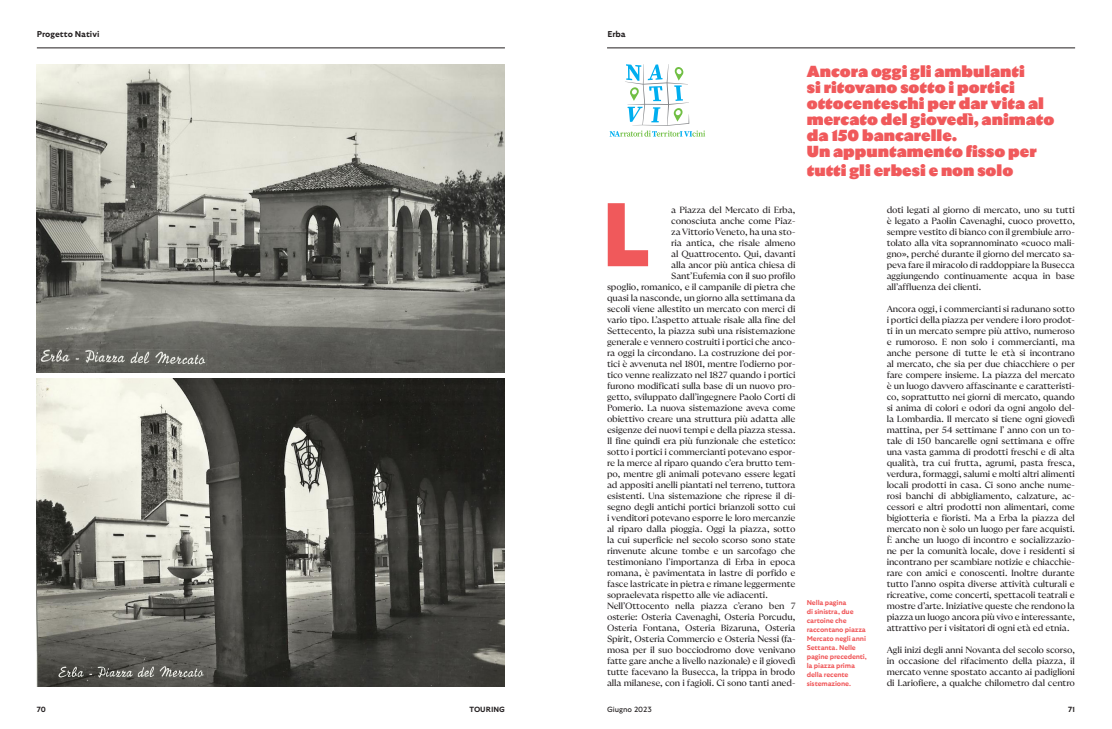
<style>
.page{position:relative;width:1112px;height:729px;background:#fff}
.page>*{position:absolute;margin:0;border:0;box-sizing:border-box;transform-origin:0 0}
.Testo_9_11_con_capol{font:900 90px "GT Ultra";color:#f0595b}
.Strillo{font:900 16px/16px "GT Ultra";color:#f0595b}
.Testo_9_11{font:9px/11px "GT Ultra Fine";letter-spacing:-.01em;color:#231f20;text-align:justify}
.Autore_luogo_in_nav{font:700 8.5px "GT Ultra";color:#231f20}
.t1{font:700 7.5px "GT Ultra";letter-spacing:-.005em;color:#231f20}
.t2{font:7.5px "GT Ultra";color:#231f20}
.Didascalia{font:700 7px/9px "GT Ultra";letter-spacing:-.02em;color:#f0595b}
</style>
<div class="page">
<hr style="left:37px;top:48px;width:468px;height:1px;background:#231f20">
<hr style="left:607px;top:48px;width:467px;height:1px;background:#231f20">
<img style="left:37px;top:378px;width:468px;height:308px">
<img style="left:37px;top:64px;width:468px;height:308px">
<svg style="left:609px;top:64px;width:96px;height:73px"></svg>
<p class="Autore_luogo_in_nav" style="left:37px;top:29px;width:64px">Progetto Nativi</p>
<p class="Autore_luogo_in_nav" style="left:607px;top:29px;width:20px">Erba</p>
<p class="Testo_9_11_con_capol" style="left:600px;top:185px;width:52px">L</p>
<p class="Testo_9_11" style="left:671px;top:204px;width:126px">a Piazza del Mercato di Erba,</p>
<p class="Testo_9_11" style="left:671px;top:215px;width:126px">conosciuta anche come Piaz-</p>
<p class="Testo_9_11" style="left:671px;top:226px;width:126px">za Vittorio Veneto, ha una sto-</p>
<p class="Testo_9_11" style="left:671px;top:237px;width:126px">ria antica, che risale almeno</p>
<p class="Testo_9_11" style="left:671px;top:248px;width:126px">al Quattrocento. Qui, davanti</p>
<p class="Testo_9_11" style="left:671px;top:259px;width:126px">alla ancor più antica chiesa di</p>
<p class="Testo_9_11" style="left:671px;top:270px;width:126px">Sant’Eufemia con il suo profilo</p>
<p class="Testo_9_11" style="left:607px;top:281px;width:190px">spoglio, romanico, e il campanile di pietra che</p>
<p class="Testo_9_11" style="left:607px;top:292px;width:190px">quasi la nasconde, un giorno alla settimana da</p>
<p class="Testo_9_11" style="left:607px;top:303px;width:190px">secoli viene allestito un mercato con merci di</p>
<p class="Testo_9_11" style="left:607px;top:314px;width:190px">vario tipo. L’aspetto attuale risale alla fine del</p>
<p class="Testo_9_11" style="left:607px;top:325px;width:190px">Settecento, la piazza subì una risistemazione</p>
<p class="Testo_9_11" style="left:607px;top:336px;width:190px">generale e vennero costruiti i portici che anco-</p>
<p class="Testo_9_11" style="left:607px;top:347px;width:190px">ra oggi la circondano. La costruzione dei por-</p>
<p class="Testo_9_11" style="left:607px;top:358px;width:190px">tici è avvenuta nel 1801, mentre l’odierno por-</p>
<p class="Testo_9_11" style="left:607px;top:369px;width:190px">tico venne realizzato nel 1827 quando i portici</p>
<p class="Testo_9_11" style="left:607px;top:380px;width:190px">furono modificati sulla base di un nuovo pro-</p>
<p class="Testo_9_11" style="left:607px;top:391px;width:190px">getto, sviluppato dall’ingegnere Paolo Corti di</p>
<p class="Testo_9_11" style="left:607px;top:402px;width:190px">Pomerio. La nuova sistemazione aveva come</p>
<p class="Testo_9_11" style="left:607px;top:413px;width:190px">obiettivo creare una struttura più adatta alle</p>
<p class="Testo_9_11" style="left:607px;top:424px;width:190px">esigenze dei nuovi tempi e della piazza stessa.</p>
<p class="Testo_9_11" style="left:607px;top:435px;width:190px">Il fine quindi era più funzionale che estetico:</p>
<p class="Testo_9_11" style="left:607px;top:446px;width:190px">sotto i portici i commercianti potevano espor-</p>
<p class="Testo_9_11" style="left:607px;top:457px;width:190px">re la merce al riparo quando c’era brutto tem-</p>
<p class="Testo_9_11" style="left:607px;top:468px;width:190px">po, mentre gli animali potevano essere legati</p>
<p class="Testo_9_11" style="left:607px;top:479px;width:190px">ad appositi anelli piantati nel terreno, tuttora</p>
<p class="Testo_9_11" style="left:607px;top:490px;width:190px">esistenti. Una sistemazione che riprese il di-</p>
<p class="Testo_9_11" style="left:607px;top:501px;width:190px">segno degli antichi portici brianzoli sotto cui</p>
<p class="Testo_9_11" style="left:607px;top:512px;width:190px">i venditori potevano esporre le loro mercanzie</p>
<p class="Testo_9_11" style="left:607px;top:523px;width:190px">al riparo dalla pioggia. Oggi la piazza, sotto</p>
<p class="Testo_9_11" style="left:607px;top:534px;width:190px">la cui superficie nel secolo scorso sono state</p>
<p class="Testo_9_11" style="left:607px;top:545px;width:190px">rinvenute alcune tombe e un sarcofago che</p>
<p class="Testo_9_11" style="left:607px;top:556px;width:190px">testimoniano l’importanza di Erba in epoca</p>
<p class="Testo_9_11" style="left:607px;top:567px;width:190px">romana, è pavimentata in lastre di porfido e</p>
<p class="Testo_9_11" style="left:607px;top:578px;width:190px">fasce lastricate in pietra e rimane leggermente</p>
<p class="Testo_9_11" style="left:607px;top:589px;width:162px">sopraelevata rispetto alle vie adiacenti.</p>
<p class="Testo_9_11" style="left:607px;top:600px;width:190px">Nell’Ottocento nella piazza c’erano ben 7 osterie: Osteria Cavenaghi, Osteria Porcudu, Osteria Fontana, Osteria Bizaruna, Osteria Spirit, Osteria Commercio e Osteria Nessi (fa&shy;mosa per il suo bocciodromo dove venivano fatte gare anche a livello nazionale) e il giovedì tutte facevano la Busecca, la trippa in brodo alla milanese, con i fagioli. Ci sono tanti aned-</p>
<p class="Strillo" style="left:806px;top:64px;width:249px">Ancora oggi gli ambulanti<br>si ritovano sotto i portici ottocenteschi per dar vita al mercato del giovedì, animato da 150 bancarelle.<br>Un appuntamento fisso per</p>
<p class="Strillo" style="left:806px;top:163px;width:208px">tutti gli erbesi e non solo</p>
<p class="Didascalia" style="left:806px;top:598px;width:62px">Nella pagina<br>di sinistra, due cartoine che raccontano piazza<br>Mercato negli anni<br>Settanta. Nelle pagine precedenti, la piazza prima della recente sistemazione.</p>
<p class="Testo_9_11" style="left:886px;top:204px;width:190px">doti legati al giorno di mercato, uno su tutti è legato a Paolin Cavenaghi, cuoco provetto, sempre vestito di bianco con il grembiule arro&shy;tolato alla vita soprannominato «cuoco mali&shy;gno», perché durante il giorno del mercato sa&shy;peva fare il miracolo di raddoppiare la Busecca aggiungendo continuamente acqua in base all’affluenza dei clienti.</p>
<p class="Testo_9_11" style="left:886px;top:303px;width:190px">Ancora oggi, i commercianti si radunano sotto i portici della piazza per vendere i loro prodot&shy;ti in un mercato sempre più attivo, numeroso e rumoroso. E non solo i commercianti, ma anche persone di tutte le età si incontrano al mercato, che sia per due chiacchiere o per fare compere insieme. La piazza del mercato è un luogo davvero affascinante e caratteristi&shy;co, soprattutto nei giorni di mercato, quando si anima di colori e odori da ogni angolo del&shy;la Lombardia. Il mercato si tiene ogni giovedì mattina, per 54 settimane l’ anno con un to&shy;tale di 150 bancarelle ogni settimana e offre una vasta gamma di prodotti freschi e di alta qualità, tra cui frutta, agrumi, pasta fresca, verdura, formaggi, salumi e molti altri alimenti locali prodotti in casa. Ci sono anche nume&shy;rosi banchi di abbigliamento, calzature, ac&shy;cessori e altri prodotti non alimentari, come bigiotteria e fioristi. Ma a Erba la piazza del mercato non è solo un luogo per fare acquisti.<br>È anche un luogo di incontro e socializzazio&shy;ne per la comunità locale, dove i residenti si incontrano per scambiare notizie e chiacchie&shy;rare con amici e conoscenti. Inoltre durante tutto l’anno ospita diverse attività culturali e ricreative, come concerti, spettacoli teatrali e mostre d’arte. Iniziative queste che rendono la piazza un luogo ancora più vivo e interessante, attrattivo per i visitatori di ogni età ed etnia.</p>
<p class="Testo_9_11" style="left:886px;top:644px;width:190px">Agli inizi degli anni Novanta del secolo scorso, in occasione del rifacimento della piazza, il mercato venne spostato accanto ai padiglioni di Lariofiere, a qualche chilometro dal centro</p>
<p class="t1" style="left:37px;top:705px;width:11px">70</p>
<p class="t1" style="left:469px;top:705px;width:37px">TOURING</p>
<p class="t2" style="left:607px;top:705px;width:46px">Giugno 2023</p>
<p class="t1" style="left:1067px;top:705px;width:8px">71</p>
</div>
